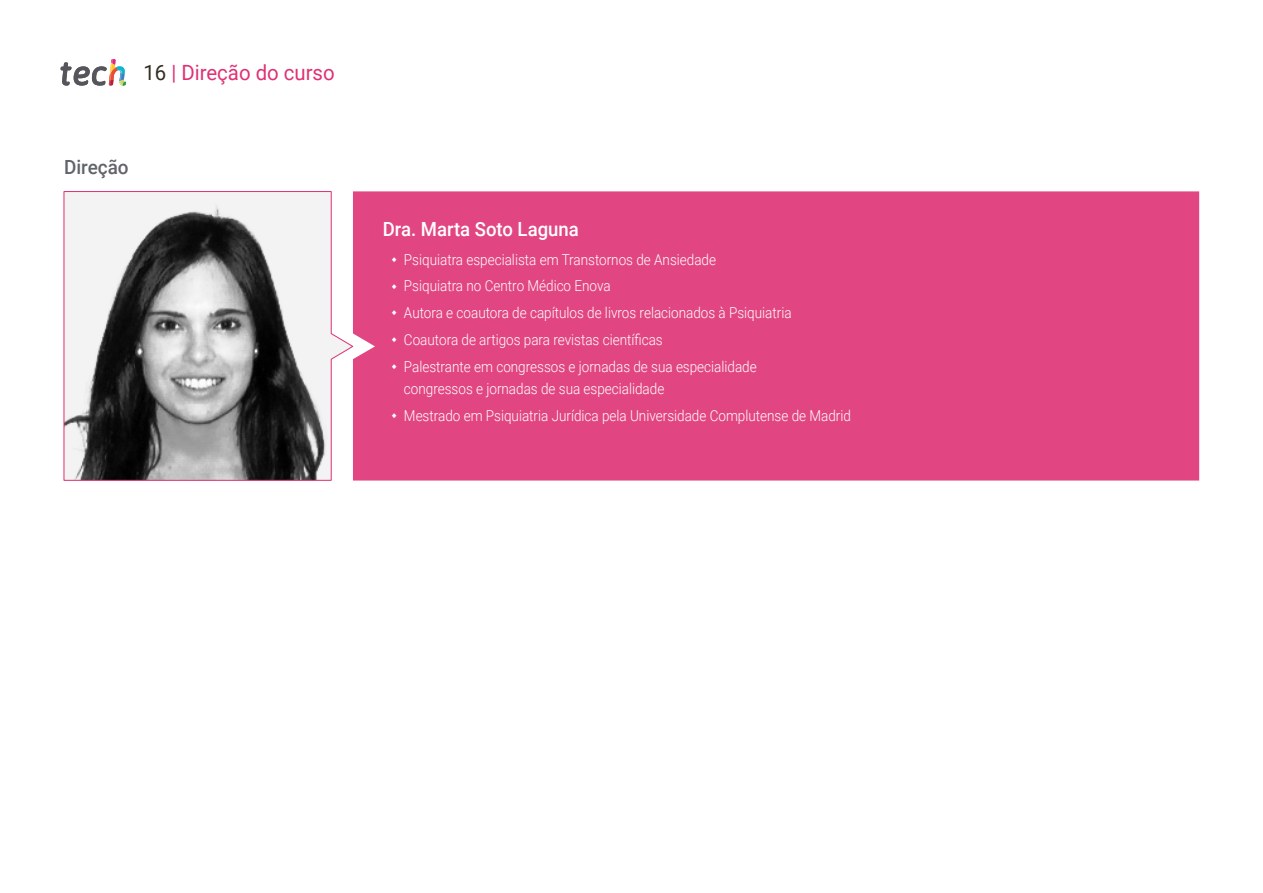
<style>
.page{position:relative;width:1263px;height:893px;background:#fff}
.page>*{position:absolute;margin:0;border:0;box-sizing:border-box;transform-origin:0 0}
.t1{font:21px "Roboto";color:#df3174}
.t2{font:500 19.5px "Roboto";color:#fff;scale:.95 1}
.t3{font:500 19.5px "Roboto";color:#61646a}
.t4{font:300 15px/26.7px "Roboto";color:#fff;scale:.9 1}
.s1{color:#312e20}
</style>
<div class="page">
<div style="left:353px;top:191px;width:846px;height:290px;background:#e24682"></div>
<svg style="left:64px;top:191px;width:289px;height:290px"></svg>
<svg style="left:61px;top:59px;width:65px;height:27px"></svg>
<svg style="left:392px;top:257px;width:5px;height:5px"></svg>
<svg style="left:392px;top:284px;width:5px;height:5px"></svg>
<svg style="left:392px;top:310px;width:5px;height:5px"></svg>
<svg style="left:392px;top:337px;width:5px;height:5px"></svg>
<svg style="left:392px;top:364px;width:5px;height:5px"></svg>
<svg style="left:392px;top:413px;width:5px;height:5px"></svg>
<h1 class="t1" style="left:144px;top:57px;width:193px"><span class="s1">16</span> | Direção do curso</h1>
<h2 class="t3" style="left:64px;top:154px;width:66px">Direção</h2>
<h2 class="t2" style="left:383px;top:215px;width:208px">Dra. Marta Soto Laguna</h2>
<p class="t4" style="left:404px;top:245px;width:432px">Psiquiatra especialista em Transtornos de Ansiedade<br>Psiquiatra no Centro Médico Enova<br>Autora e coautora de capítulos de livros relacionados à Psiquiatria Coautora de artigos para revistas científicas<br>Palestrante em congressos e jornadas de sua especialidade</p>
<p class="t4" style="left:404px;top:375px;width:498px">congressos e jornadas de sua especialidade<br>Mestrado em Psiquiatria Jurídica pela Universidade Complutense de Madrid</p>
</div>
